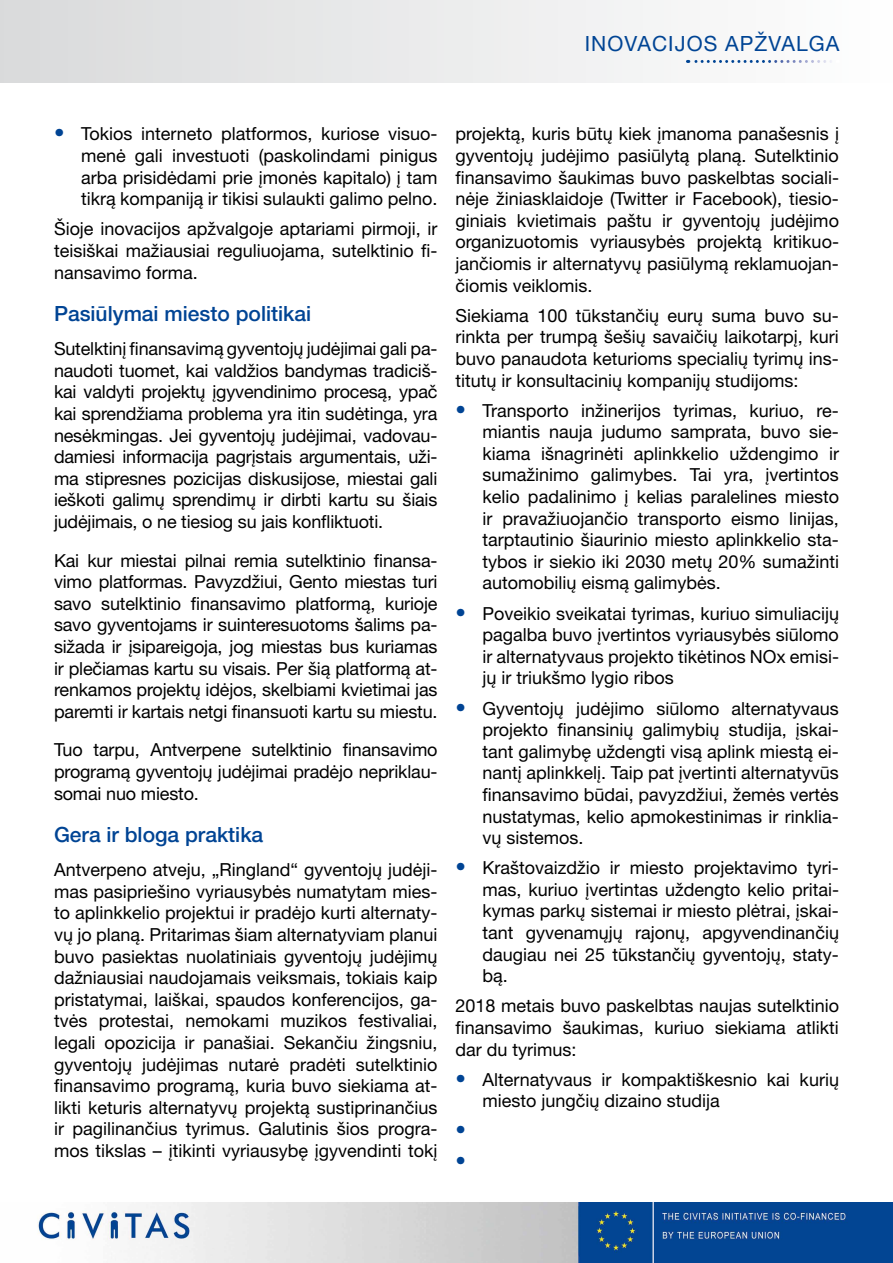
<style>
.page{position:relative;width:893px;height:1263px;background:#fff}
.page>*{position:absolute;margin:0;border:0;box-sizing:border-box;transform-origin:0 0}
.t1{font:500 21px "Helvetica Neue LT Pro";color:#004494}
.t2{font:21px/30.2px "Helvetica Neue LT Pro";letter-spacing:.05em;color:#004494}
.t3{font:18px/21.6px "Helvetica Neue LT Pro";color:#000;text-align:justify}
.s1{font-size:21px;color:#004494}
</style>
<div class="page">
<img style="left:37px;top:1203px;width:856px;height:60px">
<div style="left:0;top:0;width:893px;height:82px;background:linear-gradient(to right,#d9dadb,#fefefe)"></div>
<svg style="left:687px;top:60px;width:144px;height:3px"></svg>
<p class="t2" style="left:585px;top:28px;width:256px">Inovaci jos apžvalga</p>
<p class="t3" style="left:81px;top:123px;width:358px;text-indent:-27px"><span class="s1">•</span> Tokios interneto platformos, kuriose visuo&shy;menė gali investuoti (paskolindami pinigus arba prisidėdami prie įmonės kapitalo) į tam tikrą kompaniją ir tikisi sulaukti galimo pelno.</p>
<p class="t3" style="left:54px;top:218px;width:385px">Šioje inovacijos apžvalgoje aptariami pirmoji, ir teisiškai mažiausiai reguliuojama, sutelktinio fi&shy;nansavimo forma.</p>
<p class="t1" style="left:54px;top:301px;width:259px">Pasiūlymai miesto politikai</p>
<p class="t3" style="left:54px;top:338px;width:385px">Sutelktinį finansavimą gyventojų judėjimai gali pa&shy;naudoti tuomet, kai valdžios bandymas tradiciš&shy;kai valdyti projektų įgyvendinimo procesą, ypač kai sprendžiama problema yra itin sudėtinga, yra nesėkmingas. Jei gyventojų judėjimai, vadovau&shy;damiesi informacija pagrįstais argumentais, uži&shy;ma stipresnes pozicijas diskusijose, miestai gali ieškoti galimų sprendimų ir dirbti kartu su šiais judėjimais, o ne tiesiog su jais konfliktuoti.</p>
<p class="t3" style="left:54px;top:549px;width:385px">Kai kur miestai pilnai remia sutelktinio finansa&shy;vimo platformas. Pavyzdžiui, Gento miestas turi savo sutelktinio finansavimo platformą, kurioje savo gyventojams ir suinteresuotoms šalims pa&shy;sižada ir įsipareigoja, jog miestas bus kuriamas ir plečiamas kartu su visais. Per šią platformą at&shy;renkamos projektų idėjos, skelbiami kvietimai jas paremti ir kartais netgi finansuoti kartu su miestu.</p>
<p class="t3" style="left:54px;top:739px;width:385px">Tuo tarpu, Antverpene sutelktinio finansavimo programą gyventojų judėjimai pradėjo nepriklau&shy;somai nuo miesto.</p>
<p class="t1" style="left:54px;top:822px;width:211px">Gera ir bloga praktika</p>
<p class="t3" style="left:54px;top:859px;width:385px">Antverpeno atveju, „Ringland“ gyventojų judėji&shy;mas pasipriešino vyriausybės numatytam mies&shy;to aplinkkelio projektui ir pradėjo kurti alternaty&shy;vų jo planą. Pritarimas šiam alternatyviam planui buvo pasiektas nuolatiniais gyventojų judėjimų dažniausiai naudojamais veiksmais, tokiais kaip pristatymai, laiškai, spaudos konferencijos, ga&shy;tvės protestai, nemokami muzikos festivaliai, legali opozicija ir panašiai. Sekančiu žingsniu, gyventojų judėjimas nutarė pradėti sutelktinio finansavimo programą, kuria buvo siekiama at&shy;likti keturis alternatyvų projektą sustiprinančius ir pagilinančius tyrimus. Galutinis šios progra&shy;mos tikslas – įtikinti vyriausybę įgyvendinti tokį</p>
<p class="t3" style="left:455px;top:123px;width:385px">projektą, kuris būtų kiek įmanoma panašesnis į gyventojų judėjimo pasiūlytą planą. Sutelktinio finansavimo šaukimas buvo paskelbtas sociali&shy;nėje žiniasklaidoje (Twitter ir Facebook), tiesio&shy;giniais kvietimais paštu ir gyventojų judėjimo organizuotomis vyriausybės projektą kritikuo&shy;jančiomis ir alternatyvų pasiūlymą reklamuojan&shy;čiomis veiklomis.</p>
<p class="t3" style="left:455px;top:304px;width:385px">Siekiama 100 tūkstančių eurų suma buvo su&shy;rinkta per trumpą šešių savaičių laikotarpį, kuri buvo panaudota keturioms specialių tyrimų ins&shy;titutų ir konsultacinių kompanijų studijoms:</p>
<p class="t3" style="left:482px;top:399px;width:358px;text-indent:-27px"><span class="s1">•</span> Transporto inžinerijos tyrimas, kuriuo, re&shy;miantis nauja judumo samprata, buvo sie&shy;kiama išnagrinėti aplinkkelio uždengimo ir sumažinimo galimybes. Tai yra, įvertintos kelio padalinimo į kelias paralelines miesto ir pravažiuojančio transporto eismo linijas, tarptautinio šiaurinio miesto aplinkkelio sta&shy;tybos ir siekio iki 2030 metų 20% sumažinti automobilių eismą galimybės.</p>
<p class="t3" style="left:482px;top:602px;width:358px;text-indent:-27px"><span class="s1">•</span> Poveikio sveikatai tyrimas, kuriuo simuliacijų pagalba buvo įvertintos vyriausybės siūlomo ir alternatyvaus projekto tikėtinos NOx emisi&shy;jų ir triukšmo lygio ribos</p>
<p class="t3" style="left:482px;top:697px;width:358px;text-indent:-27px"><span class="s1">•</span> Gyventojų judėjimo siūlomo alternatyvaus projekto finansinių galimybių studija, įskai&shy;tant galimybę uždengti visą aplink miestą ei&shy;nantį aplinkkelį. Taip pat įvertinti alternatyvūs finansavimo būdai, pavyzdžiui, žemės vertės nustatymas, kelio apmokestinimas ir rinklia&shy;vų sistemos.</p>
<p class="t3" style="left:482px;top:857px;width:358px;text-indent:-27px"><span class="s1">•</span> Kraštovaizdžio ir miesto projektavimo tyri&shy;mas, kuriuo įvertintas uždengto kelio pritai&shy;kymas parkų sistemai ir miesto plėtrai, įskai&shy;tant gyvenamųjų rajonų, apgyvendinančių daugiau nei 25 tūkstančių gyventojų, staty&shy;bą.</p>
<p class="t3" style="left:455px;top:995px;width:385px">2018 metais buvo paskelbtas naujas sutelktinio finansavimo šaukimas, kuriuo siekiama atlikti dar du tyrimus:</p>
<p class="t3" style="left:482px;top:1068px;width:358px;text-indent:-27px"><span class="s1">•</span> Alternatyvaus ir kompaktiškesnio kai kurių miesto jungčių dizaino studija</p>
<p class="t2" style="left:455px;top:1114px;width:12px">• •</p>
</div>
